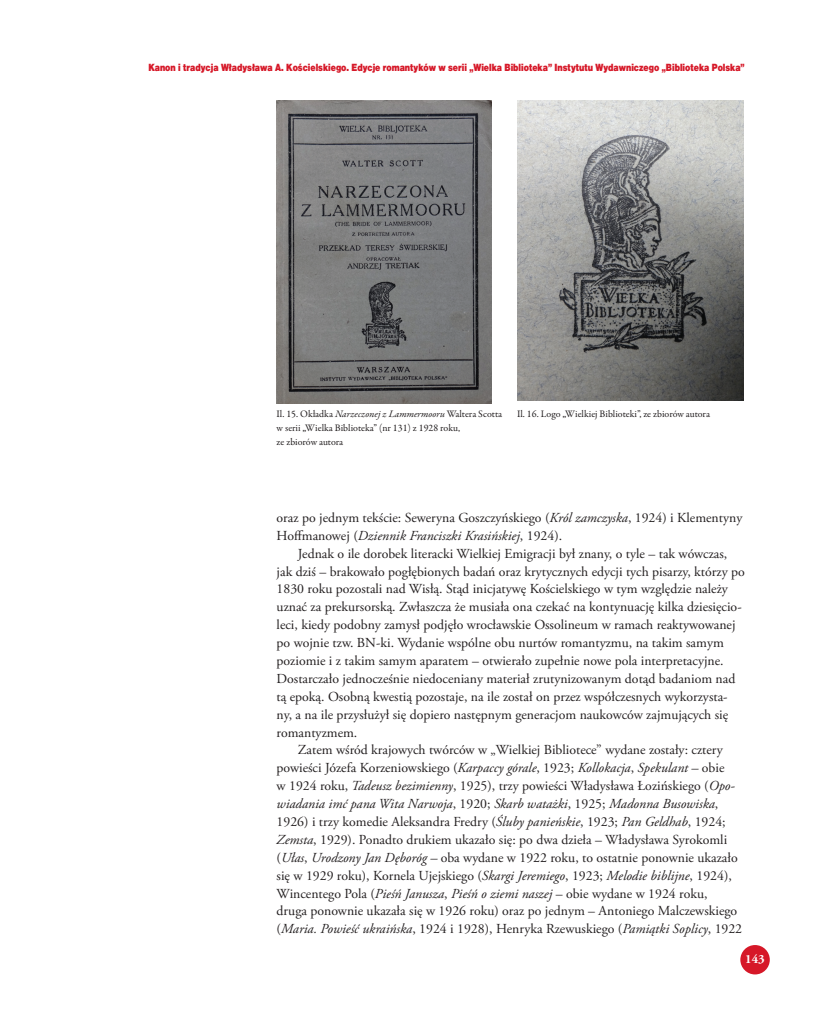
<style>
.page{position:relative;width:837px;height:1014px;background:#fff}
.page>*{position:absolute;margin:0;border:0;box-sizing:border-box;transform-origin:0 0}
.t1{font:13.75px/17.9px "Adobe Garamond Pro";color:#231f20}
.t2{font:italic 13.75px "Adobe Garamond Pro";color:#231f20}
.t3{font:700 12.5px "Adobe Garamond Pro";color:#fff}
.t4{font:10px/13.8px "Garamond Premr Pro";color:#231f20}
.t5{font:10px "Switzer C Cnd EFN Black";color:#d61828}
.s1{font-style:italic}
.s2{font-style:normal}
</style>
<div class="page">
<div style="left:740px;top:944px;width:29px;height:30px;background:#d61828;border-radius:50%"></div>
<img style="left:276px;top:100px;width:215px;height:303px">
<img style="left:517px;top:100px;width:225px;height:300px">
<p class="t5" style="left:148px;top:61px;width:597px">Kanon i tradycja Władysława A. Kościelskiego. Edycje romantyków w serii „Wielka Biblioteka” Instytutu Wydawniczego „Biblioteka Polska”</p>
<p class="t4" style="left:276px;top:407px;width:227px">Il. 15. Okładka <span class="s1">Narzeczonej z Lammermooru</span> Waltera Scotta w serii „Wielka Biblioteka” (nr 131) z 1928 roku,<br>ze zbiorów autora</p>
<p class="t4" style="left:517px;top:407px;width:194px">Il. 16. Logo „Wielkiej Biblioteki”, ze zbiorów autora</p>
<p class="t1" style="left:276px;top:509px;width:467px">oraz po jednym tekście: Seweryna Goszczyńskiego (<span class="s1">Król zamczyska</span>, 1924) i Klementyny<br>Hoffmanowej (<span class="s1">Dziennik Franciszki Krasińskiej</span>, 1924).</p>
<p class="t1" style="left:298px;top:545px;width:431px">Jednak o ile dorobek literacki Wielkiej Emigracji był znany, o tyle – tak wówczas,</p>
<p class="t1" style="left:276px;top:562px;width:469px">jak dziś – brakowało pogłębionych badań oraz krytycznych edycji tych pisarzy, którzy po</p>
<p class="t1" style="left:276px;top:580px;width:452px">1830 roku pozostali nad Wisłą. Stąd inicjatywę Kościelskiego w tym względzie należy</p>
<p class="t1" style="left:276px;top:598px;width:466px">uznać za prekursorską. Zwłaszcza że musiała ona czekać na kontynuację kilka dziesięcio-</p>
<p class="t1" style="left:276px;top:616px;width:460px">leci, kiedy podobny zamysł podjęło wrocławskie Ossolineum w ramach reaktywowanej</p>
<p class="t1" style="left:276px;top:634px;width:448px">po wojnie tzw. BN-ki. Wydanie wspólne obu nurtów romantyzmu, na takim samym</p>
<p class="t1" style="left:276px;top:652px;width:448px">poziomie i z takim samym aparatem – otwierało zupełnie nowe pola interpretacyjne.</p>
<p class="t1" style="left:276px;top:670px;width:460px">Dostarczało jednocześnie niedoceniany materiał zrutynizowanym dotąd badaniom nad</p>
<p class="t1" style="left:276px;top:688px;width:452px">tą epoką. Osobną kwestią pozostaje, na ile został on przez współczesnych wykorzysta-</p>
<p class="t1" style="left:276px;top:705px;width:453px">ny, a na ile przysłużył się dopiero następnym generacjom naukowców zajmujących się</p>
<p class="t1" style="left:276px;top:723px;width:82px">romantyzmem.</p>
<p class="t1" style="left:298px;top:741px;width:426px">Zatem wśród krajowych twórców w „Wielkiej Bibliotece” wydane zostały: cztery</p>
<p class="t1" style="left:276px;top:759px;width:449px">powieści Józefa Korzeniowskiego (<span class="s1">Karpaccy górale</span>, 1923; <span class="s1">Kollokacja</span>, <span class="s1">Spekulant –</span> obie</p>
<p class="t1" style="left:276px;top:777px;width:459px">w 1924 roku, <span class="s1">Tadeusz bezimienny</span>, 1925), trzy powieści Władysława Łozińskiego (<span class="s1">Opo-</span></p>
<p class="t2" style="left:276px;top:795px;width:443px">wiadania imć pana Wita Narwoja<span class="s2">, 1920;</span> Skarb watażki<span class="s2">, 1925;</span> Madonna Busowiska<span class="s2">,</span></p>
<p class="t1" style="left:276px;top:813px;width:450px">1926) i trzy komedie Aleksandra Fredry (<span class="s1">Śluby panieńskie</span>, 1923; <span class="s1">Pan Geldhab</span>, 1924;</p>
<p class="t1" style="left:276px;top:831px;width:452px"><span class="s1">Zemsta</span>, 1929). Ponadto drukiem ukazało się: po dwa dzieła – Władysława Syrokomli</p>
<p class="t1" style="left:276px;top:848px;width:462px">(<span class="s1">Ułas</span>, <span class="s1">Urodzony Jan Dęboróg –</span> oba wydane w 1922 roku, to ostatnie ponownie ukazało</p>
<p class="t1" style="left:276px;top:866px;width:456px">się w 1929 roku), Kornela Ujejskiego (<span class="s1">Skargi Jeremiego</span>, 1923; <span class="s1">Melodie biblijne</span>, 1924),</p>
<p class="t1" style="left:276px;top:884px;width:432px">Wincentego Pola (<span class="s1">Pieśń Janusza</span>, <span class="s1">Pieśń o ziemi naszej</span> – obie wydane w 1924 roku,</p>
<p class="t1" style="left:276px;top:902px;width:462px">druga ponownie ukazała się w 1926 roku) oraz po jednym – Antoniego Malczewskiego</p>
<p class="t1" style="left:276px;top:920px;width:467px">(<span class="s1">Maria. Powieść ukraińska</span>, 1924 i 1928), Henryka Rzewuskiego (<span class="s1">Pamiątki Soplicy</span>, 1922</p>
<p class="t3" style="left:745px;top:951px;width:21px">143</p>
</div>
